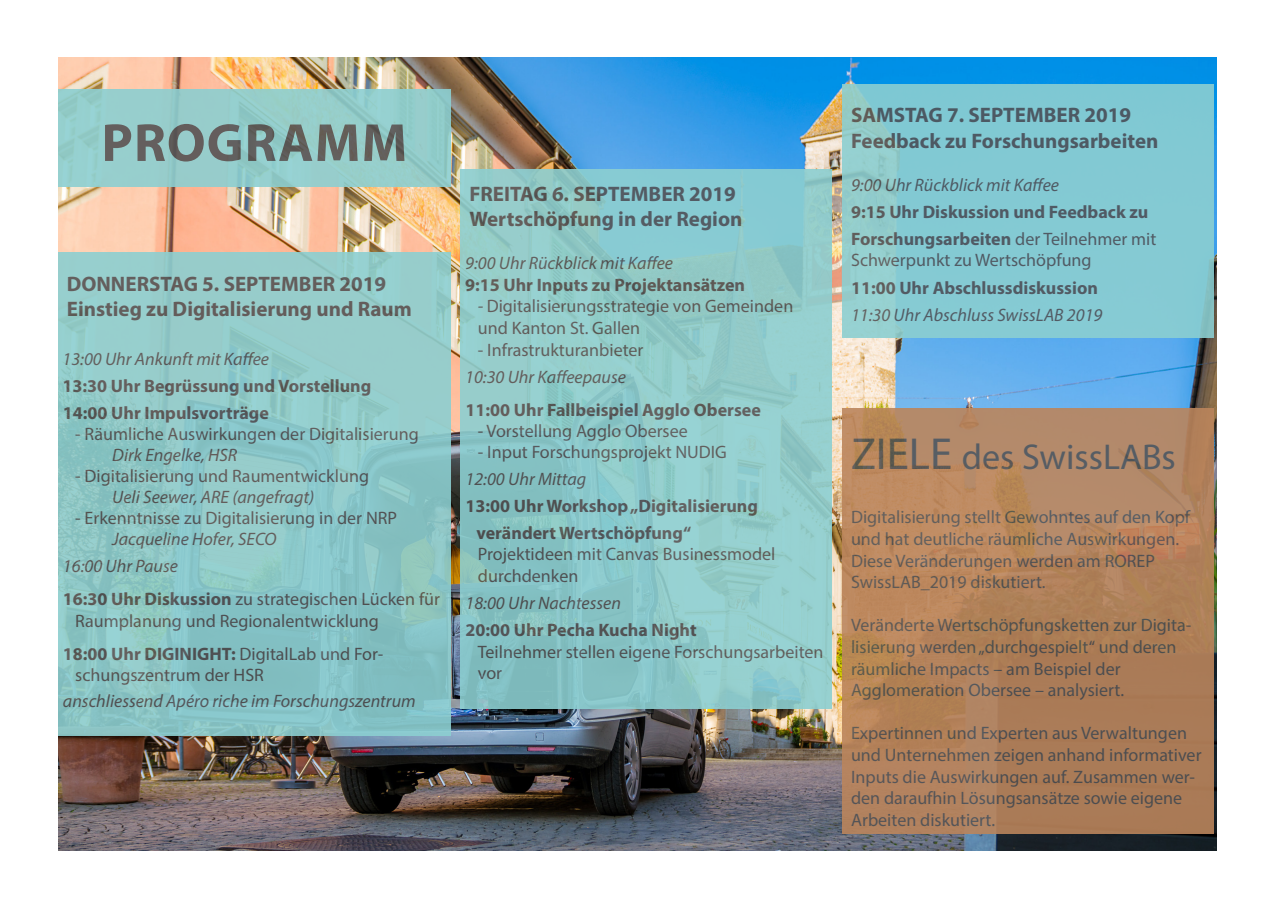
<style>
.page{position:relative;width:1272px;height:902px;background:#fff}
.page>*{position:absolute;margin:0;border:0;box-sizing:border-box;transform-origin:0 0}
.t1{font:700 54px "Myriad Pro";letter-spacing:.02em;color:#535355}
.t2{font:36px "Myriad Pro";color:#535355}
.t3{font:700 21px/25.2px "Myriad Pro";color:#535355}
.t4{font:18px/21.6px "Myriad Pro";color:#535355}
.t5{font:700 18px/27px "Myriad Pro";color:#535355}
.t6{font:italic 18px/27px "Myriad Pro";color:#535355}
.s1{font-weight:700}
.s2{font-style:italic}
.s3{font-weight:400}
.s4{font-size:45px}
</style>
<div class="page">
<img style="left:58px;top:58px;width:1158px;height:792px">
<div style="left:58px;top:252px;width:392px;height:484px;background:linear-gradient(to right,#90c9c8,#8cc7c7)"></div>
<svg style="left:461px;top:169px;width:371px;height:539px;fill:#90cbcb"></svg>
<div style="left:842px;top:84px;width:371px;height:253px;background:linear-gradient(to right,#8bcbd0,#7fc8d4)"></div>
<svg style="left:842px;top:408px;width:371px;height:425px;fill:#b2835a"></svg>
<div style="left:58px;top:89px;width:392px;height:98px;background:#97cecb"></div>
<h1 class="t1" style="left:101px;top:107px;width:307px">PROGRAMM</h1>
<p class="t3" style="left:67px;top:271px;width:346px">DONNERSTAG 5. SEPTEMBER 2019<br>Einstieg zu Digitalisierung und Raum</p>
<p class="t6" style="left:63px;top:345px;width:208px">13:00 Uhr Ankunft mit Kaffee</p>
<p class="t5" style="left:63px;top:372px;width:310px">13:30 Uhr Begrüssung und Vorstellung<br>14:00 Uhr Impulsvorträge</p>
<p class="t4" style="left:75px;top:423px;width:345px">- Räumliche Auswirkungen der Digitalisierung</p>
<p class="t6" style="left:112px;top:441px;width:126px">Dirk Engelke, HSR</p>
<p class="t4" style="left:75px;top:465px;width:295px">- Digitalisierung und Raumentwicklung</p>
<p class="t6" style="left:112px;top:483px;width:203px">Ueli Seewer, ARE (angefragt)</p>
<p class="t4" style="left:75px;top:507px;width:323px">- Erkenntnisse zu Digitalisierung in der NRP</p>
<p class="t6" style="left:63px;top:525px;width:215px;text-indent:49px">Jacqueline Hofer, SECO<br>16:00 Uhr Pause</p>
<p class="t4" style="left:75px;top:588px;width:366px;text-indent:-12px"><span class="s1">16:30 Uhr Diskussion</span> zu strategischen Lücken für<br>Raumplanung und Regionalentwicklung</p>
<p class="t4" style="left:75px;top:642px;width:310px;text-indent:-12px"><span class="s1">18:00 Uhr DIGINIGHT:</span> DigitalLab und For&shy;schungszentrum der HSR</p>
<p class="t6" style="left:63px;top:686px;width:354px">anschliessend Apéro riche im Forschungszentrum</p>
<p class="t3" style="left:469px;top:180px;width:274px">FREITAG 6. SEPTEMBER 2019<br>Wertschöpfung in der Region</p>
<p class="t6" style="left:465px;top:249px;width:209px">9:00 Uhr Rückblick mit Kaffee</p>
<p class="t5" style="left:465px;top:270px;width:281px">9:15 Uhr Inputs zu Projektansätzen</p>
<p class="t4" style="left:478px;top:295px;width:317px"><span class="s2">-</span> Digitalisierungsstrategie von Gemeinden und Kanton St. Gallen</p>
<p class="t4" style="left:478px;top:338px;width:167px">- Infrastrukturanbieter</p>
<p class="t6" style="left:465px;top:363px;width:162px">10:30 Uhr Kaffeepause</p>
<p class="t5" style="left:465px;top:395px;width:297px">11:00 Uhr Fallbeispiel Agglo Obersee</p>
<p class="t4" style="left:478px;top:419px;width:211px">- Vorstellung Agglo Obersee</p>
<p class="t4" style="left:478px;top:440px;width:250px">- Input Forschungsprojekt NUDIG</p>
<p class="t6" style="left:465px;top:465px;width:122px">12:00 Uhr Mittag</p>
<p class="t5" style="left:476px;top:491px;width:283px;text-indent:-11px">13:00 Uhr Workshop „Digitalisierung verändert Wertschöpfung“</p>
<p class="t4" style="left:478px;top:543px;width:299px">Projektideen mit Canvas Businessmodel durchdenken</p>
<p class="t6" style="left:465px;top:589px;width:157px">18:00 Uhr Nachtessen</p>
<p class="t5" style="left:465px;top:615px;width:232px">20:00 Uhr Pecha Kucha Night</p>
<p class="t4" style="left:478px;top:640px;width:347px">Teilnehmer stellen eigene Forschungsarbeiten vor</p>
<p class="t3" style="left:851px;top:102px;width:309px">SAMSTAG 7. SEPTEMBER 2019<br>Feedback zu Forschungsarbeiten</p>
<p class="t6" style="left:851px;top:171px;width:209px">9:00 Uhr Rückblick mit Kaffee</p>
<p class="t5" style="left:851px;top:198px;width:307px">9:15 Uhr Diskussion und Feedback zu<br>Forschungsarbeiten <span class="s3">der Teilnehmer mit</span></p>
<p class="t4" style="left:851px;top:249px;width:242px">Schwerpunkt zu Wertschöpfung</p>
<p class="t5" style="left:851px;top:273px;width:248px">11:00 Uhr Abschlussdiskussion</p>
<p class="t6" style="left:851px;top:300px;width:253px">11:30 Uhr Abschluss SwissLAB 2019</p>
<h2 class="t2" style="left:851px;top:435px;width:326px"><span class="s4">ZIELE</span> des SwissLABs</h2>
<p class="t4" style="left:851px;top:506px;width:340px">Digitalisierung stellt Gewohntes auf den Kopf und hat deutliche räumliche Auswirkungen.<br>Diese Veränderungen werden am ROREP SwissLAB_2019 diskutiert.</p>
<p class="t4" style="left:851px;top:614px;width:341px">Veränderte Wertschöpfungsketten zur Digita&shy;lisierung werden „durchgespielt“ und deren räumliche Impacts – am Beispiel der Agglomeration Obersee – analysiert.</p>
<p class="t4" style="left:851px;top:722px;width:352px">Expertinnen und Experten aus Verwaltungen und Unternehmen zeigen anhand informativer Inputs die Auswirkungen auf. Zusammen wer&shy;den daraufhin Lösungsansätze sowie eigene Arbeiten diskutiert.</p>
</div>
